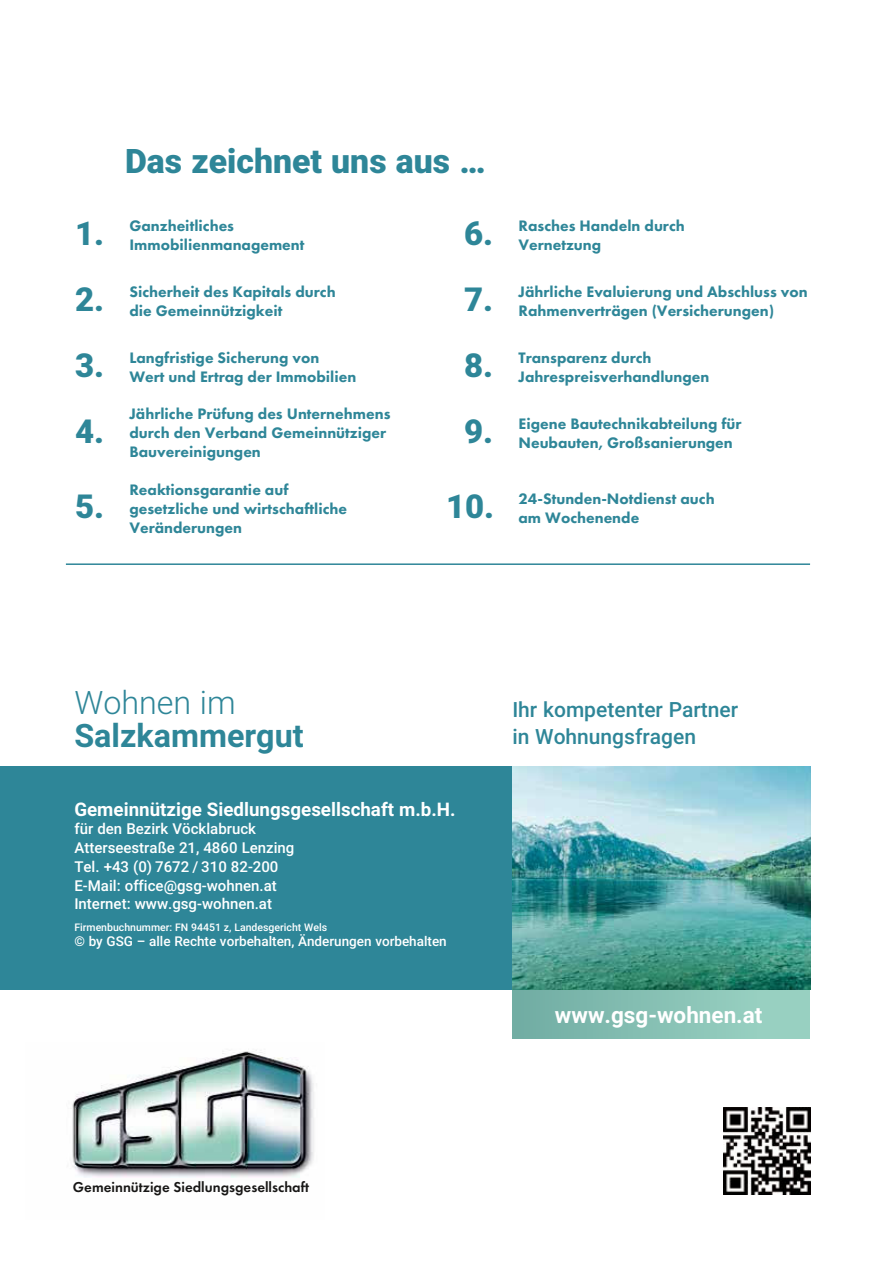
<style>
.page{position:relative;width:893px;height:1263px;background:#fff}
.page>*{position:absolute;margin:0;border:0;box-sizing:border-box;transform-origin:0 0}
.t1{font:900 33.75px "Roboto";color:#2e8698}
.t2{font:900 33px "Roboto";color:#2e8698}
.t3{font:700 32.25px "Roboto";color:#2e8698}
.t4{font:300 32.25px "Roboto";color:#2e8698}
.t5{font:700 22.5px "Roboto";color:#fff}
.t6{font:500 21px/27px "Roboto";color:#2e8698}
.t7{font:700 18.75px "Roboto";color:#fff}
.t8{font:800 15.75px/19.2px "Futura PT";color:#2e8698}
.t9{font:500 15px/18.8px "Roboto";color:#fff}
.t10{font:600 14.85px "Futura PT";color:#181716}
.t11{font:500 13.5px "Roboto";color:#fff}
.t12{font:500 10.5px "Roboto";color:#fff}
</style>
<div class="page">
<div style="left:0;top:766px;width:810px;height:224px;background:#2e8698"></div>
<img style="left:72px;top:1050px;width:242px;height:128px">
<div style="left:512px;top:990px;width:298px;height:49px;background:linear-gradient(to right,#71ada3,#9dd5c5)"></div>
<img style="left:512px;top:766px;width:298px;height:224px">
<img style="left:723px;top:1108px;width:87px;height:86px">
<hr style="left:66px;top:563px;width:744px;height:2px;background:#2e8698">
<h1 class="t1" style="left:125px;top:147px;width:362px">Das zeichnet uns aus …</h1>
<p class="t8" style="left:129px;top:217px;width:177px">Ganzheitliches<br>Immobilienmanagement</p>
<p class="t8" style="left:129px;top:283px;width:208px">Sicherheit des Kapitals durch die Gemeinnützigkeit</p>
<p class="t8" style="left:129px;top:349px;width:228px">Langfristige Sicherung von<br>Wert und Ertrag der Immobilien</p>
<p class="t8" style="left:129px;top:406px;width:263px">Jährliche Prüfung des Unternehmens durch den Verband Gemeinnütziger<br>Bauvereinigungen</p>
<p class="t8" style="left:129px;top:481px;width:219px">Reaktionsgarantie auf gesetzliche und wirtschaftliche<br>Veränderungen</p>
<h2 class="t2" style="left:75px;top:219px;width:31px">1.</h2>
<h2 class="t2" style="left:464px;top:219px;width:31px">6.</h2>
<h2 class="t2" style="left:75px;top:285px;width:31px">2.</h2>
<h2 class="t2" style="left:464px;top:285px;width:31px">7.</h2>
<h2 class="t2" style="left:75px;top:351px;width:31px">3.</h2>
<h2 class="t2" style="left:464px;top:351px;width:31px">8.</h2>
<h2 class="t2" style="left:75px;top:417px;width:31px">4.</h2>
<h2 class="t2" style="left:464px;top:417px;width:31px">9.</h2>
<h2 class="t2" style="left:75px;top:492px;width:31px">5.</h2>
<h2 class="t2" style="left:446px;top:492px;width:50px">10.</h2>
<p class="t8" style="left:518px;top:217px;width:168px">Rasches Handeln durch<br>Vernetzung</p>
<p class="t8" style="left:518px;top:283px;width:291px">Jährliche Evaluierung und Abschluss von<br>Rahmenverträgen (Versicherungen)</p>
<p class="t8" style="left:518px;top:349px;width:192px">Transparenz durch<br>Jahrespreisverhandlungen</p>
<p class="t8" style="left:518px;top:415px;width:225px">Eigene Bautechnikabteilung für<br>Neubauten, Großsanierungen</p>
<p class="t8" style="left:518px;top:491px;width:198px">24-Stunden-Notdienst auch am Wochenende</p>
<h3 class="t4" style="left:74px;top:690px;width:163px">Wohnen im</h3>
<h3 class="t3" style="left:74px;top:722px;width:231px">Salzkammergut</h3>
<p class="t7" style="left:74px;top:801px;width:383px">Gemeinnützige Siedlungsgesellschaft m.b.H.</p>
<p class="t9" style="left:74px;top:821px;width:221px">für den Bezirk Vöcklabruck<br>Atterseestraße 21, 4860 Lenzing<br>Tel. +43 (0) 7672 / 310 82-200<br>E-Mail: office@gsg-wohnen.at<br>Internet: www.gsg-wohnen.at</p>
<p class="t12" style="left:74px;top:922px;width:254px">Firmenbuchnummer: FN 94451 z, Landesgericht Wels</p>
<p class="t11" style="left:74px;top:935px;width:374px">© by GSG – alle Rechte vorbehalten, Änderungen vorbehalten</p>
<h3 class="t6" style="left:512px;top:698px;width:227px">Ihr kompetenter Partner in Wohnungsfragen</h3>
<h3 class="t5" style="left:555px;top:1005px;width:209px">www.gsg-wohnen.at</h3>
<p class="t10" style="left:73px;top:1181px;width:238px">Gemeinnützige Siedlungsgesellschaft</p>
</div>
